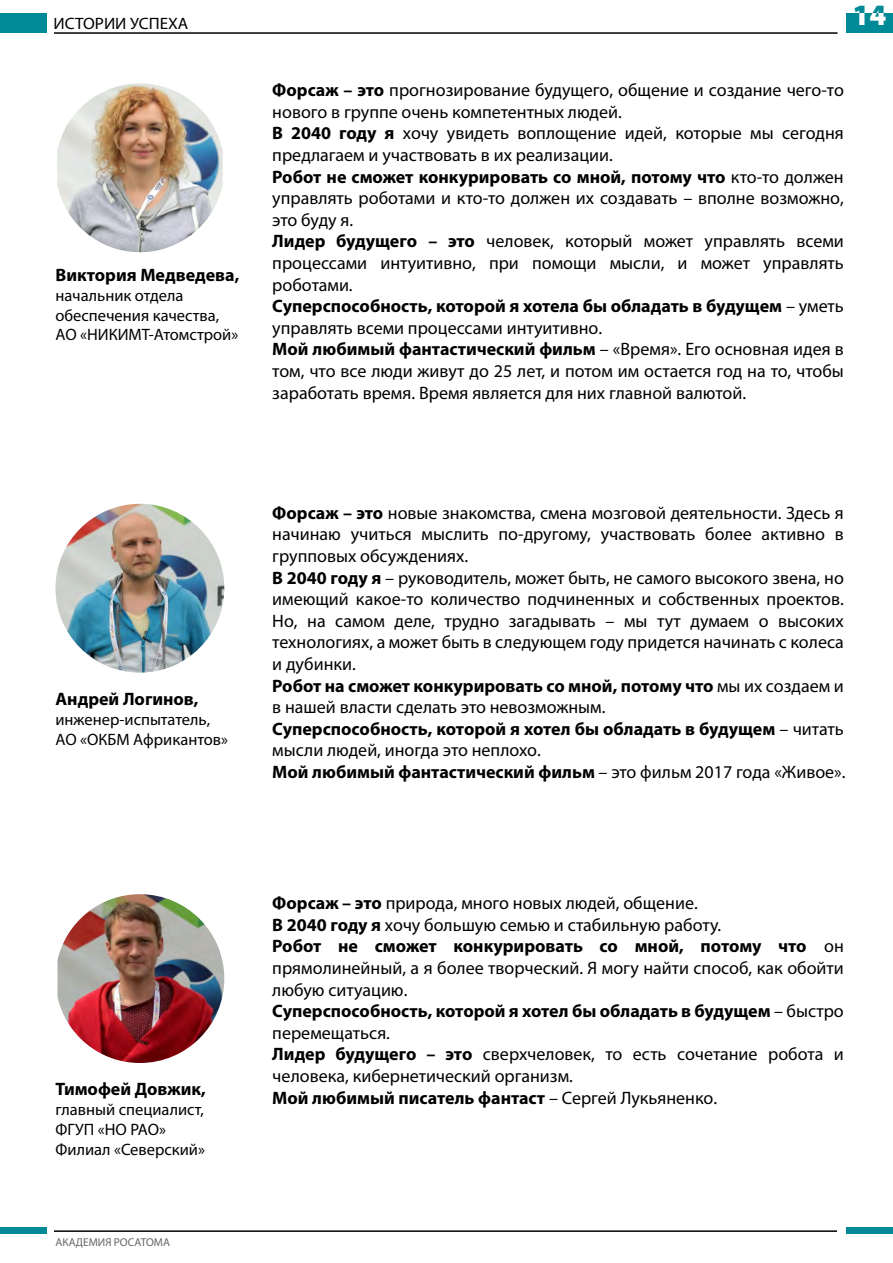
<style>
.page{position:relative;width:893px;height:1263px;background:#fff}
.page>*{position:absolute;margin:0;border:0;box-sizing:border-box;transform-origin:0 0}
.t1{font:900 29.7px "Myriad Pro";color:#008996}
.t2{font:18px/21.6px "Myriad Pro";color:#000}
.t3{font:700 18px "Myriad Pro";color:#000}
.t4{font:16.5px/19.8px "Myriad Pro";color:#000}
.t5{font:16.5px "Myriad Pro";color:#000;scale:1.04 1}
.t6{font:11.4px "Myriad Pro";color:#666}
.s1{font-weight:700}
</style>
<div class="page">
<hr style="left:54px;top:32px;width:783px;height:2px;background:#000">
<hr style="left:54px;top:1230px;width:783px;height:2px;background:#000">
<div style="left:0;top:14px;width:46px;height:19px;background:#008996"></div>
<div style="left:846px;top:14px;width:47px;height:19px;background:#008996"></div>
<div style="left:0;top:1227px;width:46px;height:6px;background:#008996"></div>
<div style="left:846px;top:1227px;width:47px;height:6px;background:#008996"></div>
<img style="left:56px;top:504px;width:168px;height:169px;border-radius:84px">
<img style="left:57px;top:83px;width:166px;height:169px">
<img style="left:58px;top:894px;width:166px;height:169px">
<p class="t5" style="left:53px;top:13px;width:131px">ИСТОРИИ УСПЕХА</p>
<p class="t3" style="left:56px;top:263px;width:185px">Виктория Медведева,</p>
<p class="t4" style="left:56px;top:285px;width:184px">начальник отдела обеспечения качества,<br>АО «НИКИМТ-Атомстрой»</p>
<h1 class="t1" style="left:852px;top:-5px;width:35px">14</h1>
<p class="t2" style="left:272px;top:79px;width:573px"><span class="s1">Форсаж – это</span> прогнозирование будущего, общение и создание чего-то нового в группе очень компетентных людей.<br><span class="s1">В 2040 году я</span> хочу увидеть воплощение идей, которые мы сегодня предлагаем и участвовать в их реализации.<br><span class="s1">Робот не сможет конкурировать со мной, потому что</span> кто-то должен управлять роботами и кто-то должен их создавать – вполне возможно, это буду я.<br><span class="s1">Лидер будущего – это</span> человек, который может управлять всеми процессами интуитивно, при помощи мысли, и может управлять роботами.<br><span class="s1">Суперспособность, которой я хотела бы обладать в будущем</span> – уметь управлять всеми процессами интуитивно.<br><span class="s1">Мой любимый фантастический фильм</span> – «Время». Его основная идея в том, что все люди живут до 25 лет, и потом им остается год на то, чтобы заработать время. Время является для них главной валютой.</p>
<p class="t3" style="left:56px;top:687px;width:145px">Андрей Логинов,</p>
<p class="t4" style="left:56px;top:709px;width:174px">инженер-испытатель,<br>АО «ОКБМ Африкантов»</p>
<p class="t2" style="left:272px;top:502px;width:575px"><span class="s1">Форсаж – это</span> новые знакомства, смена мозговой деятельности. Здесь я начинаю учиться мыслить по-другому, участвовать более активно в групповых обсуждениях.<br><span class="s1">В 2040 году я</span> – руководитель, может быть, не самого высокого звена, но имеющий какое-то количество подчиненных и собственных проектов.<br>Но, на самом деле, трудно загадывать – мы тут думаем о высоких технологиях, а может быть в следующем году придется начинать с колеса и дубинки.<br><span class="s1">Робот на сможет конкурировать со мной, потому что</span> мы их создаем и в нашей власти сделать это невозможным.<br><span class="s1">Суперспособность, которой я хотел бы обладать в будущем</span> – читать мысли людей, иногда это неплохо.<br><span class="s1">Мой любимый фантастический фильм</span> – это фильм 2017 года «Живое».</p>
<p class="t3" style="left:56px;top:1078px;width:152px">Тимофей Довжик,</p>
<p class="t4" style="left:56px;top:1099px;width:151px">главный специалист,<br>ФГУП «НО РАО»<br>Филиал «Северский»</p>
<p class="t6" style="left:56px;top:1235px;width:116px">АКАДЕМИЯ РОСАТОМА</p>
<p class="t2" style="left:272px;top:892px;width:573px"><span class="s1">Форсаж – это</span> природа, много новых людей, общение.<br><span class="s1">В 2040 году я</span> хочу большую семью и стабильную работу.<br><span class="s1">Робот не сможет конкурировать со мной, потому что</span> он прямолинейный, а я более творческий. Я могу найти способ, как обойти любую ситуацию.<br><span class="s1">Суперспособность, которой я хотел бы обладать в будущем</span> – быстро перемещаться.<br><span class="s1">Лидер будущего – это</span> сверхчеловек, то есть сочетание робота и человека, кибернетический организм.<br><span class="s1">Мой любимый писатель фантаст</span> – Сергей Лукьяненко.</p>
</div>
